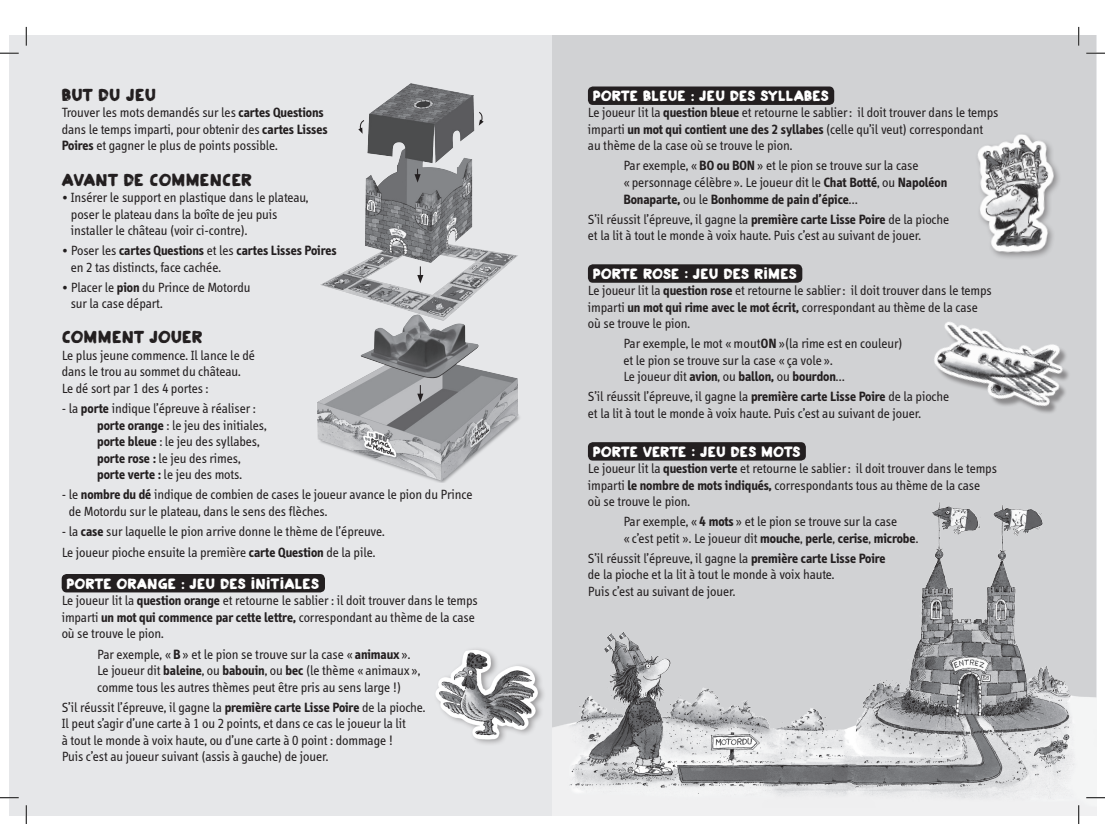
<style>
.page{position:relative;width:1105px;height:824px;background:#fff}
.page>*{position:absolute;margin:0;border:0;box-sizing:border-box;transform-origin:0 0}
.t1{font:17.5px "Plakkaa";letter-spacing:.02em;color:#231f20}
.t2{font:15px "Plakkaa";letter-spacing:.02em;color:#fff}
.t3{font:13.75px/16.5px "Info";color:#231f20}
.s1{font-weight:700}
.s2{font-family:"Info";font-weight:700}
</style>
<div class="page">
<div style="left:9px;top:35px;width:1087px;height:780px;background:#e6e7e9"></div>
<div style="left:552px;top:35px;width:544px;height:780px;background:#d1d2d4"></div>
<img style="left:436px;top:649px;width:104px;height:95px">
<img style="left:552px;top:502px;width:544px;height:313px">
<div style="left:588px;top:442px;width:218px;height:18px;background:#231f20;border-radius:5px"></div>
<div style="left:588px;top:264px;width:214px;height:19px;background:#231f20;border-radius:5px"></div>
<div style="left:588px;top:86px;width:246px;height:19px;background:#231f20;border-radius:5px"></div>
<div style="left:62px;top:574px;width:263px;height:18px;background:#231f20;border-radius:5px"></div>
<img style="left:978px;top:134px;width:81px;height:124px">
<img style="left:934px;top:322px;width:135px;height:91px">
<img style="left:317px;top:83px;width:203px;height:399px">
<svg style="left:417px;top:266px;width:6px;height:17px"></svg>
<svg style="left:417px;top:385px;width:6px;height:17px"></svg>
<svg style="left:414px;top:169px;width:7px;height:13px"></svg>
<svg style="left:478px;top:111px;width:6px;height:15px"></svg>
<svg style="left:358px;top:120px;width:7px;height:14px"></svg>
<svg style="left:0;top:52px;width:19px;height:2px"></svg>
<svg style="left:1086px;top:52px;width:19px;height:2px"></svg>
<svg style="left:0;top:797px;width:19px;height:1px"></svg>
<svg style="left:1086px;top:796px;width:19px;height:2px"></svg>
<svg style="left:25px;top:27px;width:2px;height:19px"></svg>
<svg style="left:25px;top:805px;width:2px;height:18px"></svg>
<svg style="left:1078px;top:27px;width:1px;height:19px"></svg>
<svg style="left:1078px;top:805px;width:1px;height:18px"></svg>
<p class="t1" style="left:62px;top:84px;width:96px">BUT DU JEU</p>
<p class="t3" style="left:62px;top:105px;width:267px">Trouver les mots demandés sur les <span class="s1">cartes Questions </span>dans le temps imparti, pour obtenir des <span class="s1">cartes Lisses<br>Poires</span> et gagner le plus de points possible.</p>
<p class="t1" style="left:62px;top:169px;width:192px">AVANT DE COMMENCER</p>
<p class="t3" style="left:71px;top:189px;width:239px;text-indent:-9px">• Insérer le support en plastique dans le plateau, poser le plateau dans la boîte de jeu puis installer le château (voir ci-contre).</p>
<p class="t3" style="left:71px;top:242px;width:267px;text-indent:-9px">• Poser les <span class="s1">cartes Questions</span> et les <span class="s1">cartes Lisses Poires </span>en 2 tas distincts, face cachée.</p>
<p class="t3" style="left:71px;top:279px;width:181px;text-indent:-9px">• Placer le <span class="s1">pion</span> du Prince de Motordu sur la case départ.</p>
<p class="t1" style="left:62px;top:327px;width:142px">COMMENT JOUER</p>
<p class="t3" style="left:62px;top:347px;width:195px">Le plus jeune commence. Il lance le dé dans le trou au sommet du château.<br>Le dé sort par 1 des 4 portes :</p>
<p class="t3" style="left:97px;top:400px;width:171px;text-indent:-35px">- la <span class="s1">porte</span> indique l’épreuve à réaliser : <span class="s1">porte orange</span> : le jeu des initiales, <span class="s1">porte bleue</span> : le jeu des syllabes, <span class="s1">porte rose :</span> le jeu des rimes, <span class="s1">porte verte :</span> le jeu des mots.</p>
<p class="t3" style="left:69px;top:486px;width:405px;text-indent:-7px">- le <span class="s1">nombre du dé</span> indique de combien de cases le joueur avance le pion du Prince de Motordu sur le plateau, dans le sens des flèches.</p>
<p class="t3" style="left:62px;top:520px;width:325px;line-height:21.5px">- la <span class="s1">case</span> sur laquelle le pion arrive donne le thème de l’épreuve.<br>Le joueur pioche ensuite la première <span class="s1">carte Question</span> de la pile.</p>
<p class="t2" style="left:66px;top:574px;width:254px">PORTE ORANGE <span class="s2">:</span> JEU DES INITIALES</p>
<p class="t3" style="left:62px;top:592px;width:417px">Le joueur lit la <span class="s1">question orange</span> et retourne le sablier : il doit trouver dans le temps imparti <span class="s1">un mot qui commence par cette lettre,</span> correspondant au thème de la case où se trouve le pion.</p>
<p class="t3" style="left:97px;top:646px;width:325px">Par exemple, «<span class="s1">B</span>» et le pion se trouve sur la case « <span class="s1">animaux</span> ».<br>Le joueur dit <span class="s1">baleine</span>, ou <span class="s1">babouin</span>, ou <span class="s1">bec</span> (le thème « animaux », comme tous les autres thèmes peut être pris au sens large !)</p>
<p class="t3" style="left:62px;top:699px;width:365px">S’il réussit l’épreuve, il gagne la <span class="s1">première carte Lisse Poire</span> de la pioche.<br>Il peut s’agir d’une carte à 1 ou 2 points, et dans ce cas le joueur la lit<br>à tout le monde à voix haute, ou d’une carte à 0 point : dommage !<br>Puis c’est au joueur suivant (assis à gauche) de jouer.</p>
<p class="t2" style="left:593px;top:87px;width:237px">PORTE BLEUE <span class="s2">:</span> JEU DES SYLLABES</p>
<p class="t3" style="left:588px;top:105px;width:412px">Le joueur lit la <span class="s1">question bleue</span> et retourne le sablier: il doit trouver dans le temps imparti <span class="s1">un mot qui contient une des 2 syllabes</span> (celle qu’il veut) correspondant au thème de la case où se trouve le pion.</p>
<p class="t3" style="left:623px;top:158px;width:325px">Par exemple, «<span class="s1">BO ou BON</span>» et le pion se trouve sur la case<br>« personnage célèbre ». Le joueur dit le <span class="s1">Chat Botté</span>, ou <span class="s1">Napoléon<br>Bonaparte,</span> ou le <span class="s1">Bonhomme de pain d’épice</span>…</p>
<p class="t3" style="left:588px;top:211px;width:363px">S’il réussit l’épreuve, il gagne la <span class="s1">première carte Lisse Poire</span> de la pioche et la lit à tout le monde à voix haute. Puis c’est au suivant de jouer.</p>
<p class="t2" style="left:593px;top:264px;width:205px">PORTE ROSE <span class="s2">:</span> JEU DES RIMES</p>
<p class="t3" style="left:588px;top:283px;width:405px">Le joueur lit la <span class="s1">question rose</span> et retourne le sablier: il doit trouver dans le temps imparti <span class="s1">un mot qui rime avec le mot écrit,</span> correspondant au thème de la case où se trouve le pion.</p>
<p class="t3" style="left:623px;top:336px;width:281px">Par exemple, le mot «mout<span class="s1">ON</span>»(la rime est en couleur) et le pion se trouve sur la case « ça vole ».<br>Le joueur dit <span class="s1">avion</span>, ou <span class="s1">ballon,</span> ou <span class="s1">bourdon</span>…</p>
<p class="t3" style="left:588px;top:389px;width:363px">S’il réussit l’épreuve, il gagne la <span class="s1">première carte Lisse Poire</span> de la pioche et la lit à tout le monde à voix haute. Puis c’est au suivant de jouer.</p>
<p class="t2" style="left:593px;top:442px;width:209px">PORTE VERTE <span class="s2">:</span> JEU DES MOTS</p>
<p class="t3" style="left:588px;top:460px;width:410px">Le joueur lit la <span class="s1">question verte</span> et retourne le sablier: il doit trouver dans le temps imparti <span class="s1">le nombre de mots indiqués,</span> correspondants tous au thème de la case<br>où se trouve le pion.</p>
<p class="t3" style="left:623px;top:513px;width:296px">Par exemple, « <span class="s1">4 mots</span> » et le pion se trouve sur la case<br>« c’est petit ». Le joueur dit <span class="s1">mouche</span>, <span class="s1">perle</span>, <span class="s1">cerise</span>, <span class="s1">microbe</span>.</p>
<p class="t3" style="left:588px;top:550px;width:299px">S’il réussit l’épreuve, il gagne la <span class="s1">première carte Lisse Poire </span>de la pioche et la lit à tout le monde à voix haute.<br>Puis c’est au suivant de jouer.</p>
</div>
